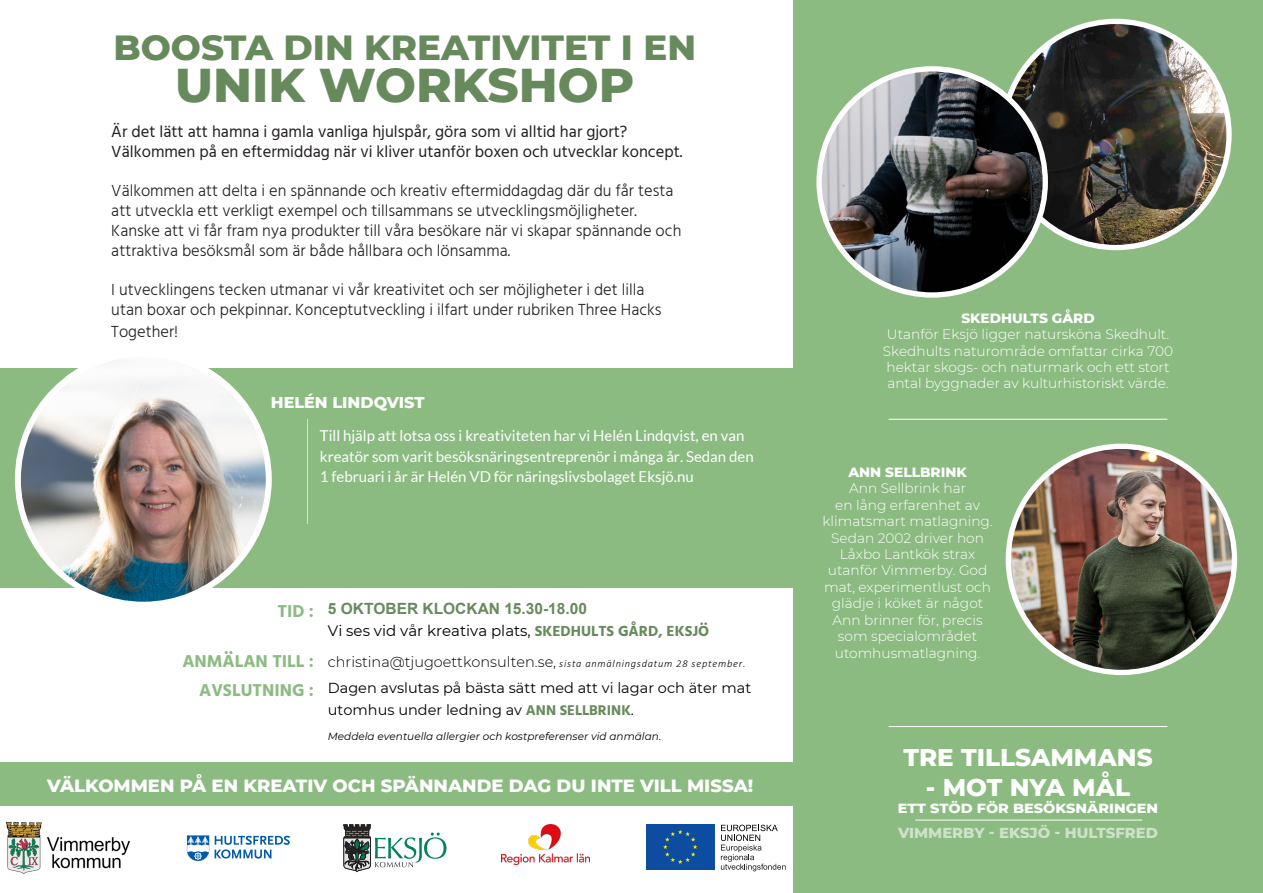
<style>
.page{position:relative;width:1263px;height:893px;background:#fff}
.page>*{position:absolute;margin:0;border:0;box-sizing:border-box;transform-origin:0 0}
.t1{font:800 48.3px "Montserrat";color:#678a5c}
.t2{font:800 35.55px "Montserrat";color:#678a5c}
.t3{font:800 24.6px "Montserrat";color:#fff}
.t4{font:800 18px "Montserrat";color:#fff}
.t5{font:700 17.7px "Hind";color:#8cbb82}
.t6{font:300 16.5px/19.8px "Hind";color:#231f20}
.t7{font:16.5px/19.8px "Hind";color:#231f20}
.t8{font:800 15.9px "Montserrat";color:#fff}
.t9{font:700 15.45px "Arial";color:#678a5c}
.t10{font:15px/20.5px "Lato";color:#fff}
.t11{font:15px "Montserrat";color:#000}
.t12{font:800 14.7px "Montserrat";color:#fff}
.t13{font:14.55px/21.8px "Montserrat";color:#000001}
.t14{font:300 13.65px/16.5px "Montserrat";color:#fff;text-align:center}
.t15{font:800 13.5px "Montserrat";color:#fff;scale:1.07 1}
.t16{font:italic 300 10.5px "Calibri";letter-spacing:.07em;color:#000001}
.t17{font:italic 10.5px "Montserrat";color:#000001}
.s1{font-family:"Hind";font-weight:700;color:#678a5c}
.s2{font-family:"Montserrat";font-style:normal;font-size:14.55px}
.s3{font-weight:800}
</style>
<div class="page">
<div style="left:793px;top:0;width:470px;height:893px;background:#8cbb82"></div>
<div style="left:0;top:369px;width:793px;height:219px;background:#8cbb82"></div>
<div style="left:0;top:762px;width:793px;height:44px;background:#8cbb82"></div>
<hr style="left:889px;top:726px;width:278px;height:1px;background:#fff">
<hr style="left:915px;top:820px;width:227px;height:1px;background:#fff">
<img style="left:7px;top:822px;width:122px;height:52px">
<svg style="left:215px;top:836px;width:75px;height:22px"></svg>
<svg style="left:187px;top:835px;width:22px;height:26px"></svg>
<svg style="left:343px;top:824px;width:103px;height:48px"></svg>
<img style="left:502px;top:824px;width:87px;height:41px">
<svg style="left:714px;top:824px;width:1px;height:46px"></svg>
<div style="left:646px;top:824px;width:68px;height:46px;background:#0d4da1"></div>
<svg style="left:663px;top:830px;width:34px;height:34px"></svg>
<svg style="left:721px;top:825px;width:65px;height:46px"></svg>
<img style="left:1003px;top:21px;width:226px;height:227px;border-radius:113px">
<img style="left:1008px;top:446px;width:226px;height:226px;border-radius:113px">
<div style="left:1006px;top:444px;width:231px;height:231px;border:5px solid #fff;border-radius:50%"></div>
<img style="left:819px;top:69px;width:226px;height:226px;border-radius:113px">
<div style="left:816px;top:66px;width:232px;height:232px;border:5px solid #fff;border-radius:50%"></div>
<hr style="left:889px;top:419px;width:278px;height:1px;background:#fff">
<img style="left:18px;top:354px;width:251px;height:251px;border-radius:124px">
<div style="left:15px;top:351px;width:257px;height:257px;border:6px solid #fff;border-radius:50%"></div>
<hr style="left:307px;top:419px;width:1px;height:104px;background:#fff">
<p class="t2" style="left:113px;top:21px;width:584px">BOOSTA DIN KREATIVITET I EN</p>
<p class="t1" style="left:175px;top:50px;width:461px">UNIK WORKSHOP</p>
<p class="t7" style="left:111px;top:122px;width:573px">Är det lätt att hamna i gamla vanliga hjulspår, göra som vi alltid har gjort?<br>Välkommen på en eftermiddag när vi kliver utanför boxen och utvecklar koncept.</p>
<p class="t6" style="left:111px;top:182px;width:572px">Välkommen att delta i en spännande och kreativ eftermiddagdag där du får testa att utveckla ett verkligt exempel och tillsammans se utvecklingsmöjligheter.<br>Kanske att vi får fram nya produkter till våra besökare när vi skapar spännande och attraktiva besöksmål som är både hållbara och lönsamma.</p>
<p class="t6" style="left:111px;top:281px;width:552px">I utvecklingens tecken utmanar vi vår kreativitet och ser möjligheter i det lilla utan boxar och pekpinnar. Konceptutveckling i ilfart under rubriken Three Hacks</p>
<p class="t6" style="left:111px;top:322px;width:68px">Together!</p>
<p class="t8" style="left:271px;top:391px;width:155px">HELÉN LINDQVIST</p>
<p class="t10" style="left:320px;top:425px;width:435px">Till hjälp att lotsa oss i kreativiteten har vi Helén Lindqvist, en van kreatör som varit besöksnäringsentreprenör i många år. Sedan den<br>1 februari i år är Helén VD för näringslivsbolaget Eksjö.nu</p>
<p class="t5" style="left:277px;top:600px;width:38px">TID :</p>
<p class="t5" style="left:182px;top:651px;width:133px">ANMÄLAN TILL :</p>
<p class="t5" style="left:199px;top:679px;width:116px">AVSLUTNING :</p>
<p class="t9" style="left:328px;top:598px;width:261px">5 OKTOBER KLOCKAN 15.30-18.00</p>
<p class="t11" style="left:328px;top:621px;width:383px">Vi ses vid vår kreativa plats, <span class="s1">SKEDHULTS GÅRD, EKSJÖ</span></p>
<p class="t16" style="left:328px;top:657px;width:419px"><span class="s2">christina@tjugoettkonsulten.se,</span> sista anmälningsdatum 28 september.</p>
<p class="t13" style="left:328px;top:677px;width:425px">Dagen avslutas på bästa sätt med att vi lagar och äter mat utomhus under ledning av <span class="s1">ANN SELLBRINK</span>.</p>
<p class="t17" style="left:328px;top:729px;width:335px">Meddela eventuella allergier och kostpreferenser vid anmälan.</p>
<p class="t4" style="left:47px;top:772px;width:708px">VÄLKOMMEN PÅ EN KREATIV OCH SPÄNNANDE DAG DU INTE VILL MISSA!</p>
<p class="t14" style="left:883px;top:309px;width:292px"><span class="s3">SKEDHULTS GÅRD<br></span>Utanför Eksjö ligger natursköna Skedhult.<br>Skedhults naturområde omfattar cirka 700 hektar skogs- och naturmark och ett stort antal byggnader av kulturhistoriskt värde.</p>
<p class="t14" style="left:822px;top:463px;width:172px"><span class="s3">ANN SELLBRINK<br></span>Ann Sellbrink har<br>en lång erfarenhet av klimatsmart matlagning.<br>Sedan 2002 driver hon<br>Låxbo Lantkök strax utanför Vimmerby. God mat, experimentlust och glädje i köket är något<br>Ann brinner för, precis som specialområdet utomhusmatlagning.</p>
<p class="t3" style="left:903px;top:740px;width:251px">TRE TILLSAMMANS</p>
<p class="t3" style="left:926px;top:769px;width:206px">- MOT NYA MÅL</p>
<p class="t15" style="left:898px;top:798px;width:245px">ETT STÖD FÖR BESÖKSNÄRINGEN</p>
<p class="t12" style="left:898px;top:821px;width:261px">VIMMERBY - EKSJÖ - HULTSFRED</p>
</div>
